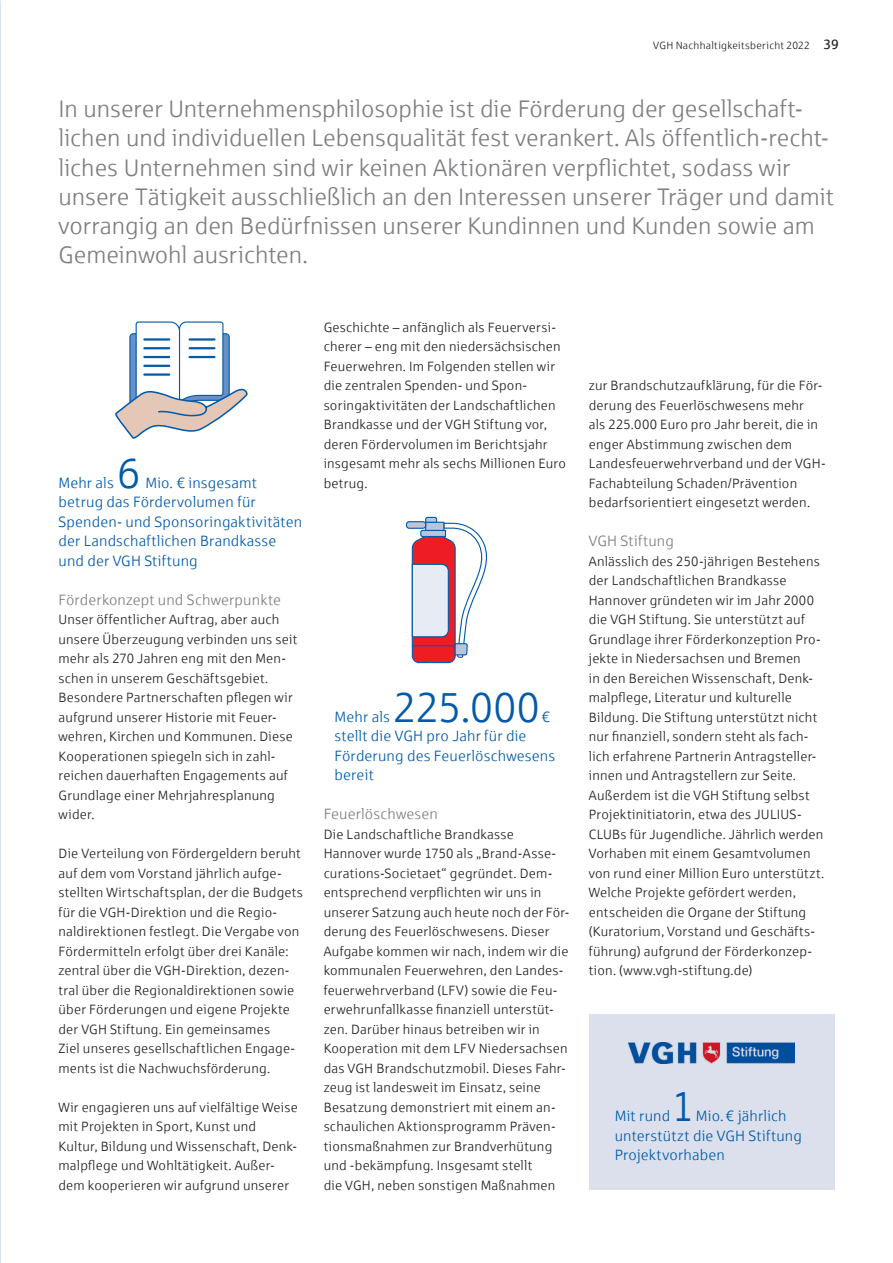
<style>
.page{position:relative;width:893px;height:1263px;background:#fff}
.page>*{position:absolute;margin:0;border:0;box-sizing:border-box;transform-origin:0 0}
.teaser{font:42px "Sparkasse Lt";letter-spacing:.005em;color:#015aaa}
.teaser-2{font:24px/29.2px "Sparkasse Lt";color:#7c7e81}
.teaser-3{font:15px/19.5px "Sparkasse Lt";letter-spacing:.01em;color:#015aaa}
.subline{font:15px "Sparkasse Lt";letter-spacing:.01em;color:#7c7e81}
.copy{font:13.5px/19.5px "Sparkasse Lt";letter-spacing:.015em;color:#231f20}
.t1{font:10.5px "Sparkasse Lt";letter-spacing:.025em;color:#231f20}
.s1{font-family:"Sparkasse Rg";font-size:13.5px}
</style>
<div class="page">
<svg style="left:0;top:950px;width:1px;height:83px"></svg>
<div style="left:589px;top:1014px;width:245px;height:175px;background:#dbe0ec"></div>
<div style="left:406px;top:522px;width:20px;height:6px;background:#bac4db;border-radius:3px"></div>
<div style="left:406px;top:521px;width:20px;height:8px;border:1px solid #015aaa;border-radius:3px"></div>
<svg style="left:411px;top:516px;width:77px;height:148px"></svg>
<img style="left:629px;top:1042px;width:166px;height:22px">
<svg style="left:115px;top:321px;width:133px;height:118px"></svg>
<p class="t1" style="left:653px;top:39px;width:187px">VGH Nachhaltigkeitsbericht 2022 <span class="s1">39</span></p>
<p class="teaser-2" style="left:58px;top:94px;width:777px">In unserer Unternehmensphilosophie ist die Förderung der gesellschaft&shy;lichen und individuellen Lebensqualität fest verankert. Als öffentlich-recht&shy;liches Unternehmen sind wir keinen Aktionären verpflichtet, sodass wir unsere Tätigkeit ausschließlich an den Interessen unserer Träger und damit vorrangig an den Bedürfnissen unserer Kundinnen und Kunden sowie am Gemeinwohl ausrichten.</p>
<p class="teaser" style="left:117px;top:448px;width:24px">6</p>
<p class="teaser-3" style="left:58px;top:472px;width:57px">Mehr als</p>
<p class="teaser-3" style="left:58px;top:472px;width:245px;text-indent:87px">Mio. € insgesamt betrug das Fördervolumen für<br>Spenden- und Sponsoringaktivitäten der Landschaftlichen Brandkasse und der VGH Stiftung</p>
<p class="subline" style="left:58px;top:590px;width:224px">Förderkonzept und Schwerpunkte</p>
<p class="copy" style="left:58px;top:609px;width:240px">Unser öffentlicher Auftrag, aber auch unsere Überzeugung verbinden uns seit mehr als 270 Jahren eng mit den Men&shy;schen in unserem Geschäftsgebiet.<br>Besondere Partnerschaften pflegen wir aufgrund unserer Historie mit Feuer&shy;wehren, Kirchen und Kommunen. Diese Kooperationen spiegeln sich in zahl&shy;reichen dauerhaften Engagements auf Grundlage einer Mehrjahresplanung wider.</p>
<p class="copy" style="left:58px;top:843px;width:246px">Die Verteilung von Fördergeldern beruht auf dem vom Vorstand jährlich aufge&shy;stellten Wirtschaftsplan, der die Budgets für die VGH-Direktion und die Regio&shy;naldirektionen festlegt. Die Vergabe von Fördermitteln erfolgt über drei Kanäle: zentral über die VGH-Direktion, dezen&shy;tral über die Regionaldirektionen sowie über Förderungen und eigene Projekte der VGH Stiftung. Ein gemeinsames<br>Ziel unseres gesellschaftlichen Engage&shy;ments ist die Nachwuchsförderung.</p>
<p class="copy" style="left:58px;top:1097px;width:241px">Wir engagieren uns auf vielfältige Weise mit Projekten in Sport, Kunst und Kultur, Bildung und Wissenschaft, Denk&shy;malpflege und Wohltätigkeit. Außer&shy;dem kooperieren wir aufgrund unserer</p>
<p class="copy" style="left:324px;top:317px;width:244px">Geschichte – anfänglich als Feuerversi&shy;cherer – eng mit den niedersächsischen Feuerwehren. Im Folgenden stellen wir die zentralen Spenden- und Spon&shy;soringaktivitäten der Landschaftlichen Brandkasse und der VGH Stiftung vor, deren Fördervolumen im Berichtsjahr insgesamt mehr als sechs Millionen Euro betrug.</p>
<p class="teaser" style="left:393px;top:682px;width:148px">225.000</p>
<p class="teaser-3" style="left:335px;top:706px;width:57px">Mehr als</p>
<p class="teaser-3" style="left:542px;top:706px;width:10px">€</p>
<p class="teaser-3" style="left:335px;top:726px;width:222px">stellt die VGH pro Jahr für die<br>Förderung des Feuerlöschwesens bereit</p>
<p class="subline" style="left:324px;top:805px;width:116px">Feuerlöschwesen</p>
<p class="copy" style="left:324px;top:824px;width:247px">Die Landschaftliche Brandkasse Hannover wurde 1750 als „Brand-Asse&shy;curations-Societaet“ gegründet. Dem&shy;entsprechend verpflichten wir uns in unserer Satzung auch heute noch der För&shy;derung des Feuerlöschwesens. Dieser Aufgabe kommen wir nach, indem wir die kommunalen Feuerwehren, den Landes&shy;feuerwehrverband (LFV) sowie die Feu&shy;erwehrunfallkasse finanziell unterstüt&shy;zen. Darüber hinaus betreiben wir in Kooperation mit dem LFV Niedersachsen das VGH Brandschutzmobil. Dieses Fahr&shy;zeug ist landesweit im Einsatz, seine Besatzung demonstriert mit einem an&shy;schaulichen Aktionsprogramm Präven&shy;tionsmaßnahmen zur Brandverhütung und -bekämpfung. Insgesamt stellt<br>die VGH, neben sonstigen Maßnahmen</p>
<p class="copy" style="left:589px;top:375px;width:238px">zur Brandschutzaufklärung, für die För&shy;derung des Feuerlöschwesens mehr<br>als 225.000 Euro pro Jahr bereit, die in enger Abstimmung zwischen dem Landesfeuerwehrverband und der VGH-Fachabteilung Schaden/Prävention bedarfsorientiert eingesetzt werden.</p>
<p class="subline" style="left:589px;top:532px;width:87px">VGH Stiftung</p>
<p class="copy" style="left:589px;top:551px;width:237px">Anlässlich des 250-jährigen Bestehens der Landschaftlichen Brandkasse Hannover gründeten wir im Jahr 2000 die VGH Stiftung. Sie unterstützt auf Grundlage ihrer Förderkonzeption Pro&shy;jekte in Niedersachsen und Bremen<br>in den Bereichen Wissenschaft, Denk&shy;malpflege, Literatur und kulturelle Bildung. Die Stiftung unterstützt nicht nur finanziell, sondern steht als fach&shy;lich erfahrene Partnerin Antragsteller&shy;innen und Antragstellern zur Seite.<br>Außerdem ist die VGH Stiftung selbst Projektinitiatorin, etwa des JULIUS-CLUBs für Jugendliche. Jährlich werden Vorhaben mit einem Gesamtvolumen von rund einer Million Euro unterstützt.<br>Welche Projekte gefördert werden, entscheiden die Organe der Stiftung (Kuratorium, Vorstand und Geschäfts&shy;führung) aufgrund der Förderkonzep&shy;tion. (www.vgh-stiftung.de)</p>
<p class="teaser" style="left:672px;top:1082px;width:24px">1</p>
<p class="teaser-3" style="left:615px;top:1106px;width:189px;text-indent:81px">Mio.€ jährlich unterstützt die VGH Stiftung<br>Projektvorhaben</p>
<p class="teaser-3" style="left:615px;top:1106px;width:57px">Mit rund</p>
</div>
